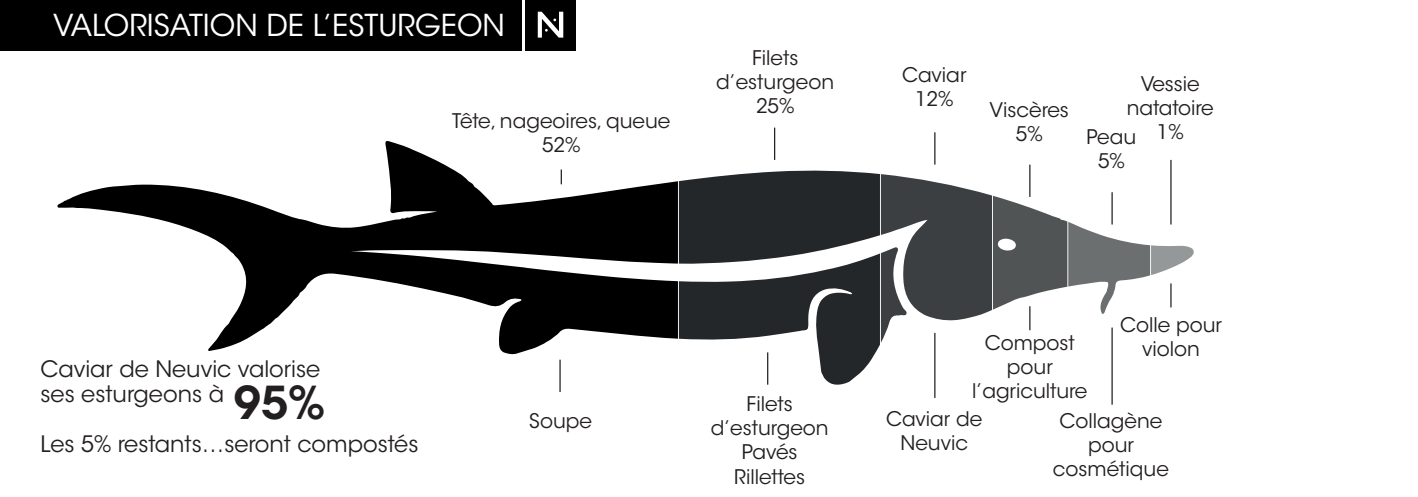
<style>
.page{position:relative;width:1418px;height:497px;background:#fff}
.page>*{position:absolute;margin:0;border:0;box-sizing:border-box;transform-origin:0 0}
.t1{font:600 45px "ITC Avant Garde Std";color:#231f20}
.t2{font:30px "ITC Avant Garde Std";color:#fff}
.t3{font:22.5px/25px "ITC Avant Garde Std";color:#231f20}
.t4{font:20px/24px "ITC Avant Garde Std";color:#231f20;text-align:center}
</style>
<div class="page">
<svg style="left:57px;top:141px;width:621px;height:213px"></svg>
<hr style="left:1170px;top:160px;width:1px;height:64px;background:#231f20">
<hr style="left:1029px;top:164px;width:1px;height:33px;background:#231f20">
<hr style="left:934px;top:132px;width:1px;height:32px;background:#231f20">
<hr style="left:774px;top:127px;width:1px;height:33px;background:#231f20">
<svg style="left:560px;top:169px;width:2px;height:15px"></svg>
<hr style="left:1111px;top:327px;width:1px;height:77px;background:#231f20">
<svg style="left:679px;top:169px;width:515px;height:218px"></svg>
<hr style="left:934px;top:332px;width:1px;height:65px;background:#231f20">
<hr style="left:559px;top:359px;width:1px;height:32px;background:#231f20">
<hr style="left:767px;top:352px;width:1px;height:32px;background:#231f20">
<div style="left:0;top:0;width:522px;height:50px;background:#000"></div>
<div style="left:525px;top:0;width:50px;height:50px;background:#000"></div>
<svg style="left:538px;top:12px;width:25px;height:26px"></svg>
<h2 class="t2" style="left:53px;top:6px;width:453px">VALORISATION DE L’ESTURGEON</h2>
<p class="t4" style="left:452px;top:109px;width:220px">Tête, nageoires, queue<br>52%</p>
<p class="t4" style="left:716px;top:46px;width:119px">Filets d’esturgeon<br>25%</p>
<p class="t4" style="left:902px;top:63px;width:66px">Caviar<br>12%</p>
<p class="t4" style="left:989px;top:97px;width:81px">Viscères<br>5%</p>
<p class="t4" style="left:1126px;top:72px;width:89px">Vessie natatoire</p>
<p class="t4" style="left:1098px;top:125px;width:87px;text-align:left;text-indent:-11px">Peau 1%<br>5%</p>
<p class="t3" style="left:40px;top:356px;width:281px">Caviar de Neuvic valorise ses esturgeons à</p>
<p class="t3" style="left:40px;top:431px;width:379px">Les 5% restants…seront compostés</p>
<h1 class="t1" style="left:234px;top:373px;width:93px">95%</h1>
<p class="t4" style="left:529px;top:408px;width:64px">Soupe</p>
<p class="t4" style="left:710px;top:392px;width:119px">Filets d’esturgeon<br>Pavés<br>Rillettes</p>
<p class="t4" style="left:1119px;top:312px;width:103px">Colle pour violon</p>
<p class="t4" style="left:972px;top:330px;width:117px">Compost pour l’agriculture</p>
<p class="t4" style="left:886px;top:406px;width:98px">Caviar de<br>Neuvic</p>
<p class="t4" style="left:1052px;top:408px;width:117px">Collagène pour cosmétique</p>
</div>
